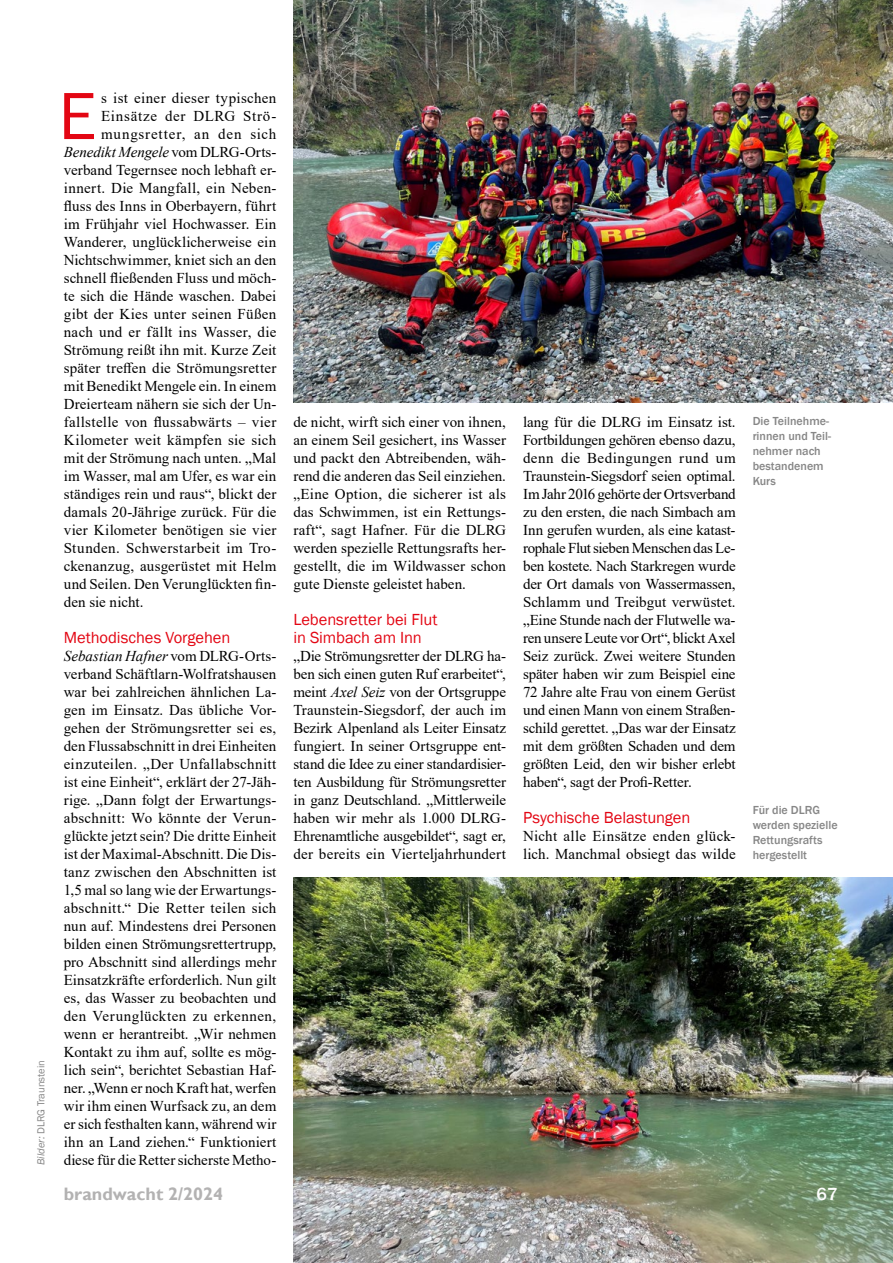
<style>
.page{position:relative;width:893px;height:1263px;background:#fff}
.page>*{position:absolute;margin:0;border:0;box-sizing:border-box;transform-origin:0 0}
.Fließtext_ohne_Einzug{font:69px "Franklin Gothic";color:#e30613}
.t1{font:700 18px "Gill Sans";color:#b3b2b2}
.t2{font:500 18px "Franklin Gothic";color:#fff}
.ZÜ{font:16.5px/18px "Franklin Gothic";letter-spacing:-.005em;color:#e30613}
.Fließtext_ohne_Einzug-2{font:15px/18px "Times New Roman";letter-spacing:.01em;color:#000;text-align:justify}
.Fließtext_ohne_Einzug-3{font:italic 15px "Times New Roman";letter-spacing:-.005em;color:#000}
.Fließtext_ohne_Einzug-4{font:15px "Times New Roman";letter-spacing:.05em;color:#000}
.Fließtext_ohne_Einzug-5{font:15px "Times New Roman";letter-spacing:.045em;color:#000}
.Bildtext_normal{font:500 12px/15px "Franklin Gothic";color:#878787}
.Bildtext_normal-2{font:10.5px "Franklin Gothic";color:#878787}
.s1{font-style:italic}
.s2{font-style:normal}
</style>
<div class="page">
<img style="left:293px;top:0;width:600px;height:403px">
<img style="left:293px;top:877px;width:600px;height:386px">
<p class="Bildtext_normal-2" style="left:35px;top:1165px;width:107px;rotate:-90deg"><span class="s1">Bilder:</span> DLRG Traunstein</p>
<p class="Fließtext_ohne_Einzug-2" style="left:101px;top:89px;width:177px">s ist einer dieser typischen</p>
<p class="Fließtext_ohne_Einzug-5" style="left:101px;top:105px;width:177px">Einsätze der DLRG Strö-</p>
<p class="Fließtext_ohne_Einzug-4" style="left:101px;top:123px;width:177px">mungsretter, an den sich</p>
<p class="Fließtext_ohne_Einzug-3" style="left:64px;top:142px;width:214px">Benedikt Mengele <span class="s2">vom DLRG-Orts-</span></p>
<p class="Fließtext_ohne_Einzug-2" style="left:64px;top:161px;width:214px">verband Tegernsee noch lebhaft er-</p>
<p class="Fließtext_ohne_Einzug-2" style="left:64px;top:179px;width:214px">innert. Die Mangfall, ein Neben-</p>
<p class="Fließtext_ohne_Einzug-2" style="left:64px;top:197px;width:214px">fluss des Inns in Oberbayern, führt</p>
<p class="Fließtext_ohne_Einzug-2" style="left:64px;top:215px;width:214px">im Frühjahr viel Hochwasser. Ein</p>
<p class="Fließtext_ohne_Einzug-2" style="left:64px;top:233px;width:214px">Wanderer, unglücklicherweise ein</p>
<p class="Fließtext_ohne_Einzug-2" style="left:64px;top:251px;width:214px">Nichtschwimmer, kniet sich an den</p>
<p class="Fließtext_ohne_Einzug-2" style="left:64px;top:269px;width:214px">schnell fließenden Fluss und möch-</p>
<p class="Fließtext_ohne_Einzug-2" style="left:64px;top:287px;width:214px">te sich die Hände waschen. Dabei</p>
<p class="Fließtext_ohne_Einzug-2" style="left:64px;top:305px;width:214px">gibt der Kies unter seinen Füßen</p>
<p class="Fließtext_ohne_Einzug-2" style="left:64px;top:323px;width:214px">nach und er fällt ins Wasser, die</p>
<p class="Fließtext_ohne_Einzug-2" style="left:64px;top:341px;width:214px">Strömung reißt ihn mit. Kurze Zeit</p>
<p class="Fließtext_ohne_Einzug-2" style="left:64px;top:359px;width:214px">später treffen die Strömungsretter</p>
<p class="Fließtext_ohne_Einzug-2" style="left:64px;top:377px;width:214px">mit Benedikt Mengele ein. In einem</p>
<p class="Fließtext_ohne_Einzug-2" style="left:64px;top:395px;width:214px">Dreierteam nähern sie sich der Un-</p>
<p class="Fließtext_ohne_Einzug-2" style="left:64px;top:413px;width:214px">fallstelle von flussabwärts – vier</p>
<p class="Fließtext_ohne_Einzug-2" style="left:64px;top:431px;width:214px">Kilometer weit kämpfen sie sich</p>
<p class="Fließtext_ohne_Einzug-2" style="left:64px;top:449px;width:214px">mit der Strömung nach unten. „Mal</p>
<p class="Fließtext_ohne_Einzug-2" style="left:64px;top:467px;width:214px">im Wasser, mal am Ufer, es war ein</p>
<p class="Fließtext_ohne_Einzug-2" style="left:64px;top:485px;width:214px">ständiges rein und raus“, blickt der</p>
<p class="Fließtext_ohne_Einzug-2" style="left:64px;top:503px;width:214px">damals 20-Jährige zurück. Für die</p>
<p class="Fließtext_ohne_Einzug-2" style="left:64px;top:521px;width:214px">vier Kilometer benötigen sie vier</p>
<p class="Fließtext_ohne_Einzug-2" style="left:64px;top:539px;width:214px">Stunden. Schwerstarbeit im Tro-</p>
<p class="Fließtext_ohne_Einzug-2" style="left:64px;top:557px;width:214px">ckenanzug, ausgerüstet mit Helm</p>
<p class="Fließtext_ohne_Einzug-2" style="left:64px;top:575px;width:214px">und Seilen. Den Verunglückten fin-</p>
<p class="Fließtext_ohne_Einzug-2" style="left:64px;top:593px;width:81px">den sie nicht.</p>
<p class="ZÜ" style="left:64px;top:629px;width:168px">Methodisches Vorgehen</p>
<p class="Fließtext_ohne_Einzug-2" style="left:64px;top:647px;width:214px"><span class="s1">Sebastian Hafner</span> vom DLRG-Orts&shy;verband Schäftlarn-Wolfratshausen war bei zahlreichen ähnlichen La&shy;gen im Einsatz. Das übliche Vor&shy;gehen der Strömungsretter sei es, den Flussabschnitt in drei Einheiten einzuteilen. „Der Unfallabschnitt ist eine Einheit“, erklärt der 27-Jäh&shy;rige. „Dann folgt der Erwartungs&shy;abschnitt: Wo könnte der Verun&shy;glückte jetzt sein? Die dritte Einheit ist der Maximal-Abschnitt. Die Dis&shy;tanz zwischen den Abschnitten ist 1,5 mal so lang wie der Erwartungs&shy;abschnitt.“ Die Retter teilen sich nun auf. Mindestens drei Personen bilden einen Strömungsrettertrupp, pro Abschnitt sind allerdings mehr Einsatzkräfte erforderlich. Nun gilt es, das Wasser zu beobachten und den Verunglückten zu erkennen, wenn er herantreibt. „Wir nehmen Kontakt zu ihm auf, sollte es mög&shy;lich sein“, berichtet Sebastian Haf&shy;ner. „Wenn er noch Kraft hat, werfen wir ihm einen Wurfsack zu, an dem er sich festhalten kann, während wir ihn an Land ziehen.“ Funktioniert diese für die Retter sicherste Metho-</p>
<p class="Fließtext_ohne_Einzug" style="left:58px;top:73px;width:39px">E</p>
<p class="Fließtext_ohne_Einzug-2" style="left:293px;top:413px;width:214px">de nicht, wirft sich einer von ihnen, an einem Seil gesichert, ins Wasser und packt den Abtreibenden, wäh&shy;rend die anderen das Seil einziehen. „Eine Option, die sicherer ist als das Schwimmen, ist ein Rettungs&shy;raft“, sagt Hafner. Für die DLRG werden spezielle Rettungsrafts her&shy;gestellt, die im Wildwasser schon gute Dienste geleistet haben.</p>
<p class="ZÜ" style="left:293px;top:611px;width:146px">Lebensretter bei Flut in Simbach am Inn</p>
<p class="Fließtext_ohne_Einzug-2" style="left:293px;top:647px;width:214px">„Die Strömungsretter der DLRG ha&shy;ben sich einen guten Ruf erarbeitet“, meint <span class="s1">Axel Seiz</span> von der Ortsgruppe Traunstein-Siegsdorf, der auch im Bezirk Alpenland als Leiter Einsatz fungiert. In seiner Ortsgruppe ent&shy;stand die Idee zu einer standardisier&shy;ten Ausbildung für Strömungsretter in ganz Deutschland. „Mittlerweile haben wir mehr als 1.000 DLRG-Ehrenamtliche ausgebildet“, sagt er, der bereits ein Vierteljahrhundert</p>
<p class="Fließtext_ohne_Einzug-2" style="left:523px;top:413px;width:214px">lang für die DLRG im Einsatz ist.<br>Fortbildungen gehören ebenso dazu, denn die Bedingungen rund um Traunstein-Siegsdorf seien optimal.<br>Im Jahr 2016 gehörte der Ortsverband zu den ersten, die nach Simbach am Inn gerufen wurden, als eine katast&shy;rophale Flut sieben Menschen das Le&shy;ben kostete. Nach Starkregen wurde der Ort damals von Wassermassen, Schlamm und Treibgut verwüstet. „Eine Stunde nach der Flutwelle wa&shy;ren unsere Leute vor Ort“, blickt Axel Seiz zurück. Zwei weitere Stunden später haben wir zum Beispiel eine 72 Jahre alte Frau von einem Gerüst und einen Mann von einem Straßen&shy;schild gerettet. „Das war der Einsatz mit dem größten Schaden und dem größten Leid, den wir bisher erlebt haben“, sagt der Profi-Retter.</p>
<p class="ZÜ" style="left:523px;top:809px;width:169px">Psychische Belastungen</p>
<p class="Fließtext_ohne_Einzug-2" style="left:523px;top:827px;width:214px">Nicht alle Einsätze enden glück&shy;lich. Manchmal obsiegt das wilde</p>
<p class="Bildtext_normal" style="left:753px;top:414px;width:80px">Die Teilnehme&shy;rinnen und Teil&shy;nehmer nach bestandenem<br>Kurs</p>
<p class="Bildtext_normal" style="left:753px;top:803px;width:87px">Für die DLRG werden spezielle<br>Rettungsrafts hergestellt</p>
<p class="t1" style="left:64px;top:1183px;width:161px">brandwacht 2/2024</p>
<p class="t2" style="left:817px;top:1182px;width:23px">67</p>
</div>
